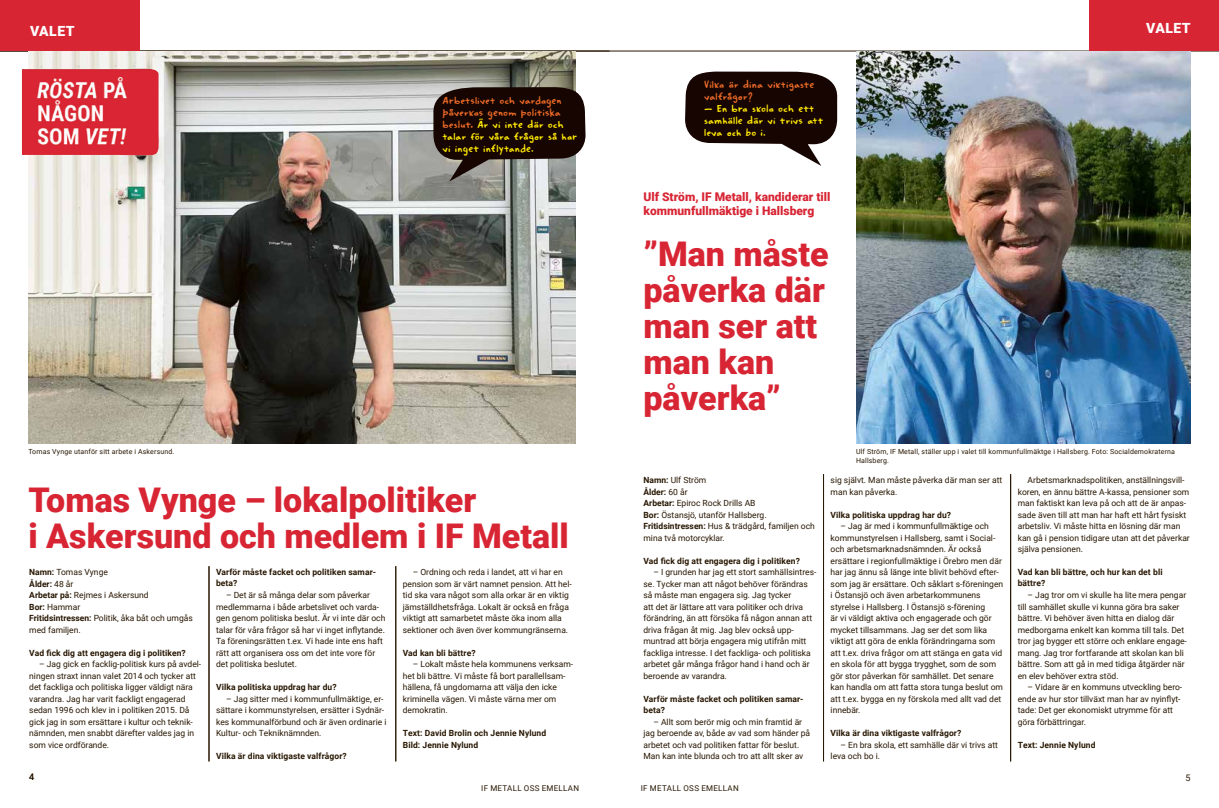
<style>
.page{position:relative;width:1219px;height:808px;background:#fff}
.page>*{position:absolute;margin:0;border:0;box-sizing:border-box;transform-origin:0 0}
.t1{font:900 34px/36px "Roboto";color:#d82534}
.t2{font:900 14px "Roboto";letter-spacing:.035em;color:#fff}
.t3{font:900 12px/14px "Roboto";color:#d82534}
.t4{font:11px/12px "Minute";color:#ffe800}
.t5{font:11px/12px "Minute";color:#e96927}
.t6{font:9px "Roboto";color:#281702}
.t7{font:8.5px/11.5px "Roboto";color:#281702}
.t8{font:700 8.5px/11px "Roboto";letter-spacing:.01em;color:#281702}
.t9{font:8px "Roboto";letter-spacing:.035em;color:#281702}
.t10{font:7px/9px "Roboto";letter-spacing:.02em;color:#281702}
.s1{color:#e96927}
.s2{font-weight:700}
</style>
<div class="page">
<hr style="left:0;top:51px;width:1219px;height:1px;background:#281702">
<div style="left:0;top:0;width:140px;height:51px;background:#d82534"></div>
<div style="left:1089px;top:0;width:130px;height:51px;background:#d82534"></div>
<hr style="left:209px;top:566px;width:1px;height:195px;background:#281702">
<hr style="left:395px;top:566px;width:1px;height:195px;background:#281702">
<img style="left:29px;top:51px;width:546px;height:393px">
<hr style="left:823px;top:474px;width:1px;height:287px;background:#281702">
<hr style="left:1010px;top:474px;width:1px;height:287px;background:#281702">
<img style="left:22px;top:69px;width:138px;height:87px">
<svg style="left:432px;top:87px;width:153px;height:95px;background:#3e332e"></svg>
<svg style="left:685px;top:72px;width:153px;height:94px"></svg>
<img style="left:856px;top:51px;width:335px;height:393px">
<h2 class="t2" style="left:30px;top:21px;width:46px">VALET</h2>
<h2 class="t2" style="left:1146px;top:19px;width:46px">VALET</h2>
<p class="t4" style="left:443px;top:94px;width:136px"><span class="s1">Arbetslivet och vardagen påverkas genom politiska beslut.</span> Är vi inte där och talar för våra frågor så har vi inget inflytande.</p>
<p class="t10" style="left:28px;top:447px;width:147px">Tomas Vynge utanför sitt arbete i Askersund.</p>
<h1 class="t1" style="left:28px;top:480px;width:542px">Tomas Vynge – lokalpolitiker<br>i Askersund och medlem i IF Metall</h1>
<p class="t7" style="left:29px;top:566px;width:165px"><span class="s2">Namn:</span> Tomas Vynge<br><span class="s2">Ålder:</span> 48 år<br><span class="s2">Arbetar på:</span> Rejmes i Askersund<br><span class="s2">Bor:</span> Hammar<br><span class="s2">Fritidsintressen:</span> Politik, åka båt och umgås med familjen.</p>
<p class="t8" style="left:29px;top:647px;width:158px">Vad fick dig att engagera dig i politiken?</p>
<p class="t7" style="left:29px;top:658px;width:173px;text-indent:10px">– Jag gick en facklig-politisk kurs på avdel&shy;ningen straxt innan valet 2014 och tycker att det fackliga och politiska ligger väldigt nära varandra. Jag har varit fackligt engagerad sedan 1996 och klev in i politiken 2015. Då gick jag in som ersättare i kultur och teknik&shy;nämnden, men snabbt därefter valdes jag in som vice ordförande.</p>
<p class="t6" style="left:29px;top:770px;width:7px">4</p>
<p class="t8" style="left:216px;top:566px;width:162px">Varför måste facket och politiken samar&shy;beta?</p>
<p class="t7" style="left:216px;top:589px;width:171px;text-indent:10px">– Det är så många delar som påverkar medlemmarna i både arbetslivet och varda&shy;gen genom politiska beslut. Är vi inte där och talar för våra frågor så har vi inget inflytande.<br>Ta föreningsrätten t.ex. Vi hade inte ens haft rätt att organisera oss om det inte vore för det politiska beslutet.</p>
<p class="t8" style="left:216px;top:681px;width:122px">Vilka politiska uppdrag har du?</p>
<p class="t7" style="left:216px;top:692px;width:172px;text-indent:10px">– Jag sitter med i kommunfullmäktige, er&shy;sättare i kommunstyrelsen, ersätter i Sydnär&shy;kes kommunalförbund och är även ordinarie i Kultur- och Tekniknämnden.</p>
<p class="t8" style="left:216px;top:750px;width:132px">Vilka är dina viktigaste valfrågor?</p>
<p class="t7" style="left:403px;top:566px;width:170px;text-indent:10px">– Ordning och reda i landet, att vi har en pension som är värt namnet pension. Att hel&shy;tid ska vara något som alla orkar är en viktig jämställdhetsfråga. Lokalt är också en fråga viktigt att samarbetet måste öka inom alla sektioner och även över kommungränserna.</p>
<p class="t8" style="left:403px;top:647px;width:74px">Vad kan bli bättre?</p>
<p class="t7" style="left:403px;top:658px;width:172px;text-indent:10px">– Lokalt måste hela kommunens verksam&shy;het bli bättre. Vi måste få bort parallellsam&shy;hällena, få ungdomarna att välja den icke kriminella vägen. Vi måste värna mer om demokratin.</p>
<p class="t8" style="left:403px;top:727px;width:145px;line-height:11.5px">Text: David Brolin och Jennie Nylund<br>Bild: Jennie Nylund</p>
<p class="t5" style="left:704px;top:78px;width:112px">Vilka är dina viktigaste valfrågor?</p>
<p class="t4" style="left:704px;top:102px;width:121px">– En bra skola och ett samhälle där vi trivs att leva och bo i.</p>
<h3 class="t3" style="left:643px;top:189px;width:188px">Ulf Ström, IF Metall, kandiderar till kommunfullmäktige i Hallsberg</h3>
<h1 class="t1" style="left:643px;top:234px;width:186px">”Man måste påverka där man ser att man kan påverka”</h1>
<p class="t10" style="left:856px;top:447px;width:320px">Ulf Ström, IF Metall, ställer upp i valet till kommunfullmäktge i Hallsberg. Foto: Socialdemokraterna<br>Hallsberg.</p>
<p class="t7" style="left:643px;top:474px;width:173px"><span class="s2">Namn:</span> Ulf Ström<br><span class="s2">Ålder:</span> 60 år<br><span class="s2">Arbetar:</span> Epiroc Rock Drills AB<br><span class="s2">Bor:</span> Östansjö, utanför Hallsberg.<br><span class="s2">Fritidsintressen:</span> Hus &amp; trädgård, familjen och mina två motorcyklar.</p>
<p class="t8" style="left:643px;top:555px;width:158px">Vad fick dig att engagera dig i politiken?</p>
<p class="t7" style="left:643px;top:566px;width:174px;text-indent:10px">– I grunden har jag ett stort samhällsintres&shy;se. Tycker man att något behöver förändras så måste man engagera sig. Jag tycker<br>att det är lättare att vara politiker och driva förändring, än att försöka få någon annan att driva frågan åt mig. Jag blev också upp&shy;muntrad att börja engagera mig utifrån mitt fackliga intresse. I det fackliga- och politiska arbetet går många frågor hand i hand och är beroende av varandra.</p>
<p class="t8" style="left:643px;top:693px;width:162px">Varför måste facket och politiken samar&shy;beta?</p>
<p class="t7" style="left:643px;top:715px;width:168px;text-indent:10px">– Allt som berör mig och min framtid är jag beroende av, både av vad som händer på arbetet och vad politiken fattar för beslut.<br>Man kan inte blunda och tro att allt sker av</p>
<p class="t7" style="left:831px;top:474px;width:173px">sig självt. Man måste påverka där man ser att man kan påverka.</p>
<p class="t8" style="left:831px;top:509px;width:122px">Vilka politiska uppdrag har du?</p>
<p class="t7" style="left:831px;top:520px;width:174px;text-indent:10px">– Jag är med i kommunfullmäktige och kommunstyrelsen i Hallsberg, samt i Social&shy;och arbetsmarknadsnämnden. Är också ersättare i regionfullmäktige i Örebro men där har jag ännu så länge inte blivit behövd efter&shy;som jag är ersättare. Och såklart s-föreningen i Östansjö och även arbetarkommunens styrelse i Hallsberg. I Östansjö s-förening<br>är vi väldigt aktiva och engagerade och gör mycket tillsammans. Jag ser det som lika viktigt att göra de enkla förändringarna som att t.ex. driva frågor om att stänga en gata vid en skola för att bygga trygghet, som de som gör stor påverkan för samhället. Det senare kan handla om att fatta stora tunga beslut om att t.ex. bygga en ny förskola med allt vad det innebär.</p>
<p class="t8" style="left:831px;top:727px;width:132px">Vilka är dina viktigaste valfrågor?</p>
<p class="t7" style="left:831px;top:738px;width:169px;text-indent:10px">– En bra skola, ett samhälle där vi trivs att leva och bo i.</p>
<p class="t7" style="left:1018px;top:474px;width:174px;text-indent:10px">Arbetsmarknadspolitiken, anställningsvill&shy;koren, en ännu bättre A-kassa, pensioner som man faktiskt kan leva på och att de är anpas&shy;sade även till att man har haft ett hårt fysiskt arbetsliv. Vi måste hitta en lösning där man kan gå i pension tidigare utan att det påverkar själva pensionen.</p>
<p class="t8" style="left:1018px;top:566px;width:146px">Vad kan bli bättre, och hur kan det bli bättre?</p>
<p class="t7" style="left:1018px;top:589px;width:171px;text-indent:10px">– Jag tror om vi skulle ha lite mera pengar till samhället skulle vi kunna göra bra saker bättre. Vi behöver även hitta en dialog där medborgarna enkelt kan komma till tals. Det tror jag bygger ett större och enklare engage&shy;mang. Jag tror fortfarande att skolan kan bli bättre. Som att gå in med tidiga åtgärder när en elev behöver extra stöd.</p>
<p class="t7" style="left:1018px;top:681px;width:166px;text-indent:10px">– Vidare är en kommuns utveckling bero&shy;ende av hur stor tillväxt man har av nyinflyt&shy;tade: Det ger ekonomiskt utrymme för att göra förbättringar.</p>
<p class="t8" style="left:1018px;top:739px;width:79px">Text: Jennie Nylund</p>
<p class="t6" style="left:1185px;top:771px;width:7px">5</p>
<p class="t9" style="left:481px;top:782px;width:99px">IF METALL OSS EMELLAN</p>
<p class="t9" style="left:641px;top:782px;width:99px">IF METALL OSS EMELLAN</p>
</div>
